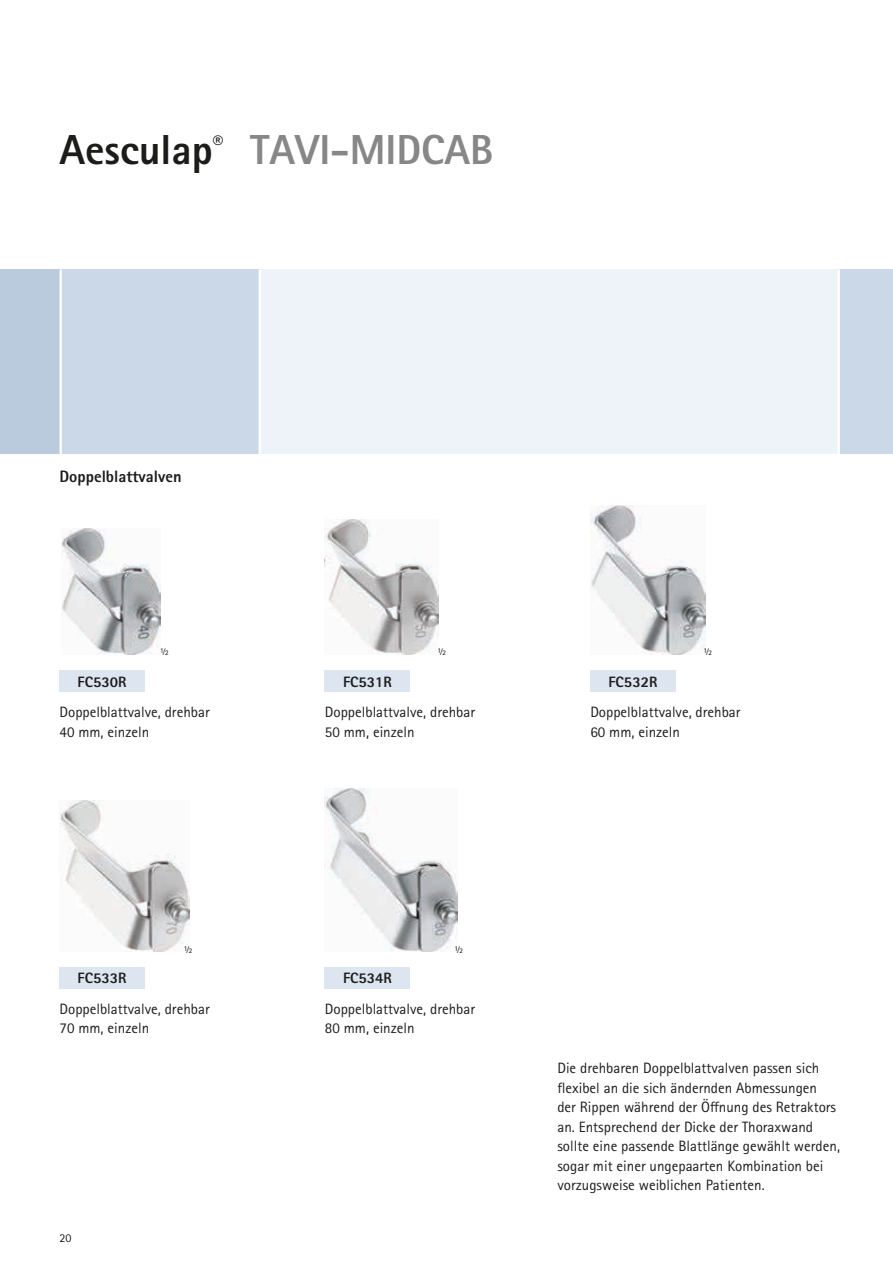
<style>
.page{position:relative;width:893px;height:1263px;background:#fff}
.page>*{position:absolute;margin:0;border:0;box-sizing:border-box;transform-origin:0 0}
.t1{font:800 42px "Rotis Sans Serif Pro";color:#878787}
.t2{font:800 16.5px "Rotis Sans Serif Pro";color:#1c1c1b}
.t3{font:15px/19.5px "Rotis Sans Serif Pro";color:#1c1c1b}
.t4{font:800 15px "Rotis Sans Serif Pro";color:#1c1c1b}
.t5{font:12px "Rotis Sans Serif Pro";color:#1c1c1b}
.t6{font:10.5px "Rotis Sans Serif Pro";color:#1c1c1b}
.s1{color:#1c1c1b}
</style>
<div class="page">
<div style="left:259px;top:269px;width:581px;height:185px;background:#eef3f9"></div>
<div style="left:60px;top:269px;width:200px;height:185px;background:#cbd8e7"></div>
<div style="left:840px;top:269px;width:53px;height:185px;background:#cbd8e7"></div>
<div style="left:0;top:269px;width:60px;height:185px;background:#bacbde"></div>
<hr style="left:60px;top:269px;width:2px;height:185px;background:#fff">
<hr style="left:838px;top:269px;width:2px;height:185px;background:#fff">
<hr style="left:259px;top:269px;width:2px;height:185px;background:#fff">
<div style="left:60px;top:671px;width:85px;height:21px;background:#dce5f0"></div>
<div style="left:60px;top:967px;width:85px;height:21px;background:#dce5f0"></div>
<div style="left:325px;top:671px;width:85px;height:21px;background:#dce5f0"></div>
<div style="left:325px;top:967px;width:85px;height:21px;background:#dce5f0"></div>
<div style="left:590px;top:671px;width:85px;height:21px;background:#dce5f0"></div>
<img style="left:61px;top:528px;width:100px;height:127px">
<img style="left:325px;top:519px;width:114px;height:136px">
<img style="left:590px;top:505px;width:116px;height:150px">
<img style="left:60px;top:800px;width:129px;height:151px">
<img style="left:325px;top:789px;width:132px;height:162px">
<h1 class="t1" style="left:60px;top:123px;width:436px"><span class="s1">Aesculap</span><sup>®</sup> TAVI-MIDCAB</h1>
<p class="t2" style="left:60px;top:465px;width:124px">Doppelblattvalven</p>
<p class="t6" style="left:160px;top:645px;width:10px">½</p>
<p class="t6" style="left:437px;top:645px;width:10px">½</p>
<p class="t6" style="left:703px;top:645px;width:10px">½</p>
<p class="t4" style="left:78px;top:672px;width:50px">FC530R</p>
<p class="t4" style="left:343px;top:672px;width:50px">FC531R</p>
<p class="t4" style="left:608px;top:672px;width:50px">FC532R</p>
<p class="t3" style="left:60px;top:703px;width:152px">Doppelblattvalve, drehbar<br>40 mm, einzeln</p>
<p class="t3" style="left:325px;top:703px;width:152px">Doppelblattvalve, drehbar<br>50 mm, einzeln</p>
<p class="t3" style="left:590px;top:703px;width:152px">Doppelblattvalve, drehbar<br>60 mm, einzeln</p>
<p class="t4" style="left:78px;top:968px;width:50px">FC533R</p>
<p class="t6" style="left:184px;top:943px;width:10px">½</p>
<p class="t6" style="left:454px;top:943px;width:10px">½</p>
<p class="t4" style="left:343px;top:968px;width:50px">FC534R</p>
<p class="t3" style="left:60px;top:999px;width:152px">Doppelblattvalve, drehbar<br>70 mm, einzeln</p>
<p class="t5" style="left:60px;top:1230px;width:13px">20</p>
<p class="t3" style="left:325px;top:999px;width:152px">Doppelblattvalve, drehbar<br>80 mm, einzeln</p>
<p class="t3" style="left:557px;top:1059px;width:284px">Die drehbaren Doppelblattvalven passen sich flexibel an die sich ändernden Abmessungen<br>der Rippen während der Öffnung des Retraktors an. Entsprechend der Dicke der Thoraxwand sollte eine passende Blattlänge gewählt werden, sogar mit einer ungepaarten Kombination bei vorzugsweise weiblichen Patienten.</p>
</div>
